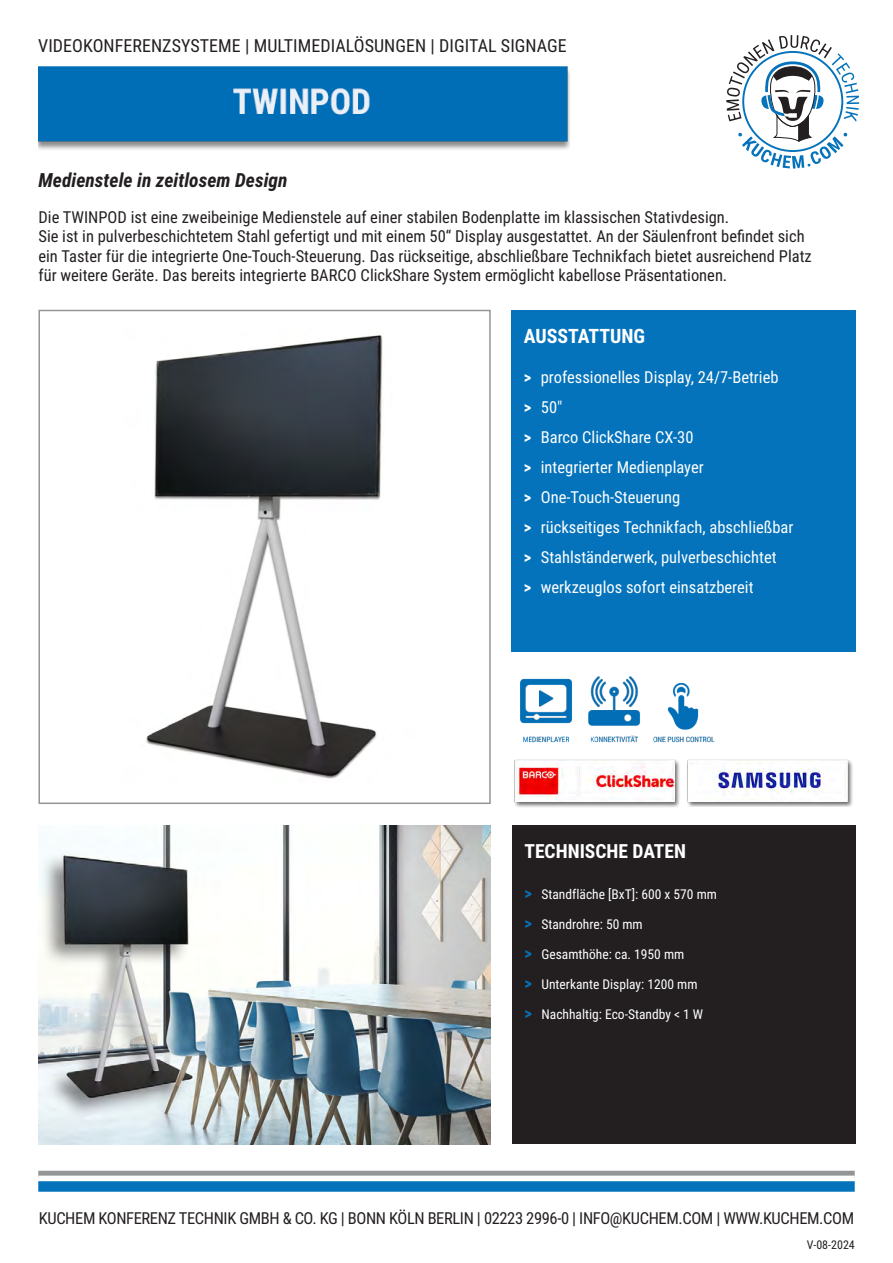
<style>
.page{position:relative;width:893px;height:1263px;background:#fff}
.page>*{position:absolute;margin:0;border:0;box-sizing:border-box;transform-origin:0 0}
.t1{font:700 19.8px "Roboto Condensed";color:#fff}
.t2{font:italic 700 19.5px "Roboto Condensed";color:#231f20}
.t3{font:700 19.5px "Roboto Condensed";color:#fff}
.t4{font:18px "Roboto Condensed";letter-spacing:.005em;color:#231f20}
.t5{font:16.5px/19.5px "Roboto Condensed";color:#231f20}
.t6{font:16.5px "Roboto Condensed";color:#fff}
.t7{font:16.5px "Roboto Condensed";letter-spacing:-.025em;color:#231f20}
.t8{font:13.5px "Roboto Condensed";color:#fff}
.t9{font:12px "Roboto Condensed";color:#231f20}
.s1{font-weight:700}
.s2{font-weight:700;font-size:16.5px;color:#0573bb}
</style>
<div class="page">
<div style="left:511px;top:310px;width:344px;height:341px;background:#0573bb"></div>
<div style="left:512px;top:826px;width:343px;height:318px;background:#231f20"></div>
<div style="left:38px;top:1171px;width:817px;height:7px;background:#929595"></div>
<div style="left:38px;top:1175px;width:817px;height:6px;background:#fff"></div>
<div style="left:38px;top:1181px;width:817px;height:11px;background:#0573bb"></div>
<img style="left:38px;top:826px;width:453px;height:318px">
<svg style="left:726px;top:35px;width:133px;height:134px"></svg>
<img style="left:146px;top:335px;width:237px;height:444px">
<div style="left:38px;top:310px;width:453px;height:494px;border:2px solid #939598"></div>
<img style="left:38px;top:66px;width:532px;height:84px">
<img style="left:520px;top:676px;width:195px;height:67px">
<img style="left:514px;top:759px;width:166px;height:48px">
<img style="left:687px;top:759px;width:166px;height:47px">
<p class="t4" style="left:38px;top:33px;width:530px">VIDEOKONFERENZSYSTEME | MULTIMEDIALÖSUNGEN | DIGITAL SIGNAGE</p>
<p class="t2" style="left:38px;top:166px;width:251px">Medienstele in zeitlosem Design</p>
<p class="t5" style="left:38px;top:207px;width:775px">Die TWINPOD ist eine zweibeinige Medienstele auf einer stabilen Bodenplatte im klassischen Stativdesign.<br>Sie ist in pulverbeschichtetem Stahl gefertigt und mit einem 50‘‘ Display ausgestattet. An der Säulenfront befindet sich ein Taster für die integrierte One-Touch-Steuerung. Das rückseitige, abschließbare Technikfach bietet ausreichend Platz für weitere Geräte. Das bereits integrierte BARCO ClickShare System ermöglicht kabellose Präsentationen.</p>
<p class="t1" style="left:524px;top:322px;width:123px">AUSSTATTUNG</p>
<p class="t6" style="left:524px;top:366px;width:256px"><span class="s1">&gt;</span> professionelles Display, 24/7-Betrieb</p>
<p class="t6" style="left:524px;top:396px;width:40px"><span class="s1">&gt;</span> 50″</p>
<p class="t6" style="left:524px;top:426px;width:171px"><span class="s1">&gt;</span> Barco ClickShare CX-30</p>
<p class="t6" style="left:524px;top:456px;width:181px"><span class="s1">&gt;</span> integrierter Medienplayer</p>
<p class="t6" style="left:524px;top:486px;width:158px"><span class="s1">&gt;</span> One-Touch-Steuerung</p>
<p class="t6" style="left:524px;top:516px;width:271px"><span class="s1">&gt;</span> rückseitiges Technikfach, abschließbar</p>
<p class="t6" style="left:524px;top:546px;width:254px"><span class="s1">&gt;</span> Stahlständerwerk, pulverbeschichtet</p>
<p class="t6" style="left:524px;top:576px;width:231px"><span class="s1">&gt;</span> werkzeuglos sofort einsatzbereit</p>
<p class="t3" style="left:524px;top:838px;width:163px">TECHNISCHE DATEN</p>
<p class="t8" style="left:524px;top:885px;width:194px"><span class="s2">&gt;</span> Standfläche [BxT]: 600 x 570 mm</p>
<p class="t8" style="left:524px;top:915px;width:120px"><span class="s2">&gt;</span> Standrohre: 50 mm</p>
<p class="t8" style="left:524px;top:945px;width:161px"><span class="s2">&gt;</span> Gesamthöhe: ca. 1950 mm</p>
<p class="t8" style="left:524px;top:975px;width:175px"><span class="s2">&gt;</span> Unterkante Display: 1200 mm</p>
<p class="t8" style="left:524px;top:1005px;width:180px"><span class="s2">&gt;</span> Nachhaltig: Eco-Standby &lt; 1 W</p>
<p class="t7" style="left:39px;top:1206px;width:817px">KUCHEM KONFERENZ TECHNIK GMBH &amp; CO. KG | BONN KÖLN BERLIN | 02223 2996-0 | INFO@KUCHEM.COM | WWW.KUCHEM.COM</p>
<p class="t9" style="left:807px;top:1237px;width:50px">V-08-2024</p>
</div>
